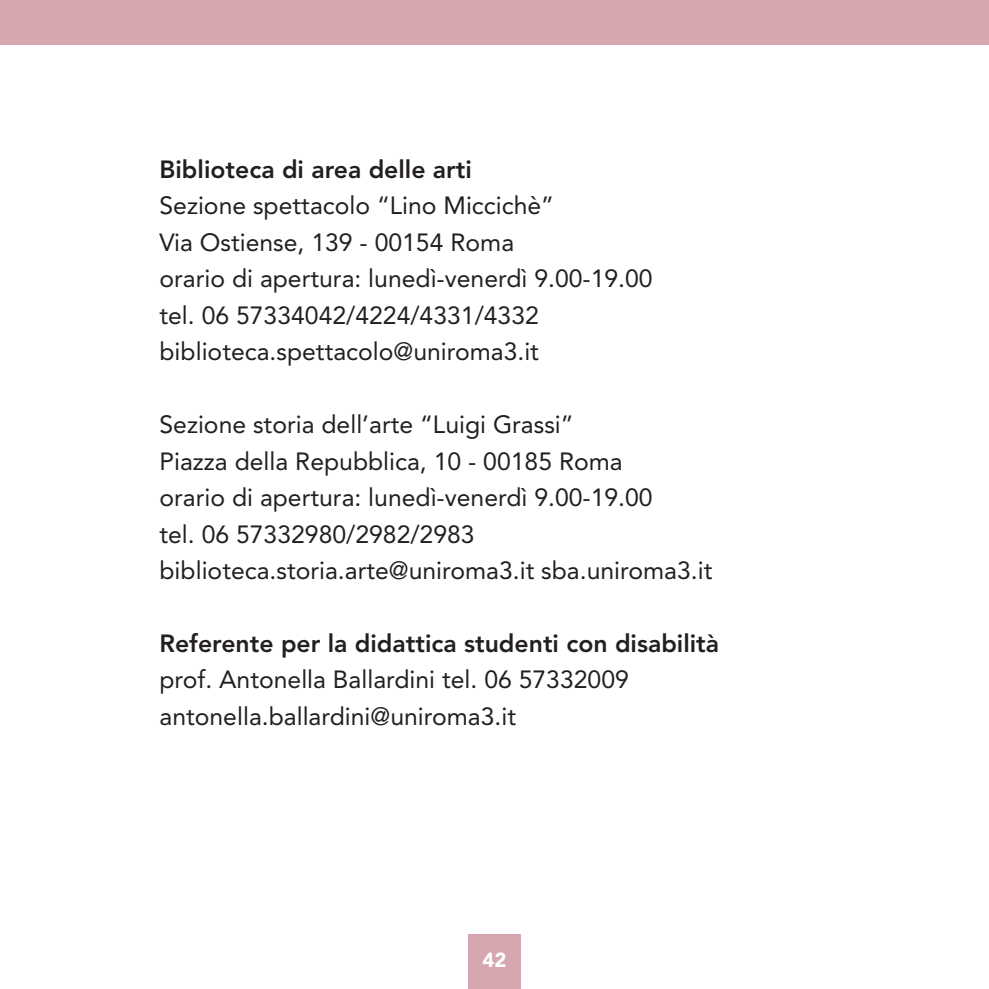
<style>
.page{position:relative;width:989px;height:989px;background:#fff}
.page>*{position:absolute;margin:0;border:0;box-sizing:border-box;transform-origin:0 0}
.t1{font:24.75px/36.4px "Avenir";color:#231f20}
.t2{font:800 24.75px "Avenir";color:#231f20}
.t3{font:900 20.25px "Avenir";color:#fff}
</style>
<div class="page">
<div style="left:468px;top:934px;width:53px;height:55px;background:#d7a6ae"></div>
<div style="left:0;top:0;width:989px;height:45px;background:#d7a6ae"></div>
<p class="t2" style="left:159px;top:150px;width:314px">Biblioteca di area delle arti</p>
<p class="t1" style="left:159px;top:187px;width:495px">Sezione spettacolo “Lino Miccichè”<br>Via Ostiense, 139 - 00154 Roma<br>orario di apertura: lunedì-venerdì 9.00-19.00 tel. 06 57334042/4224/4331/4332 biblioteca.spettacolo@uniroma3.it</p>
<p class="t1" style="left:159px;top:405px;width:554px">Sezione storia dell’arte “Luigi Grassi”<br>Piazza della Repubblica, 10 - 00185 Roma<br>orario di apertura: lunedì-venerdì 9.00-19.00<br>tel. 06 57332980/2982/2983 biblioteca.storia.arte@uniroma3.it sba.uniroma3.it</p>
<p class="t2" style="left:159px;top:624px;width:561px">Referente per la didattica studenti con disabilità</p>
<p class="t1" style="left:159px;top:661px;width:471px">prof. Antonella Ballardini tel. 06 57332009 antonella.ballardini@uniroma3.it</p>
<p class="t3" style="left:482px;top:942px;width:25px">42</p>
</div>
